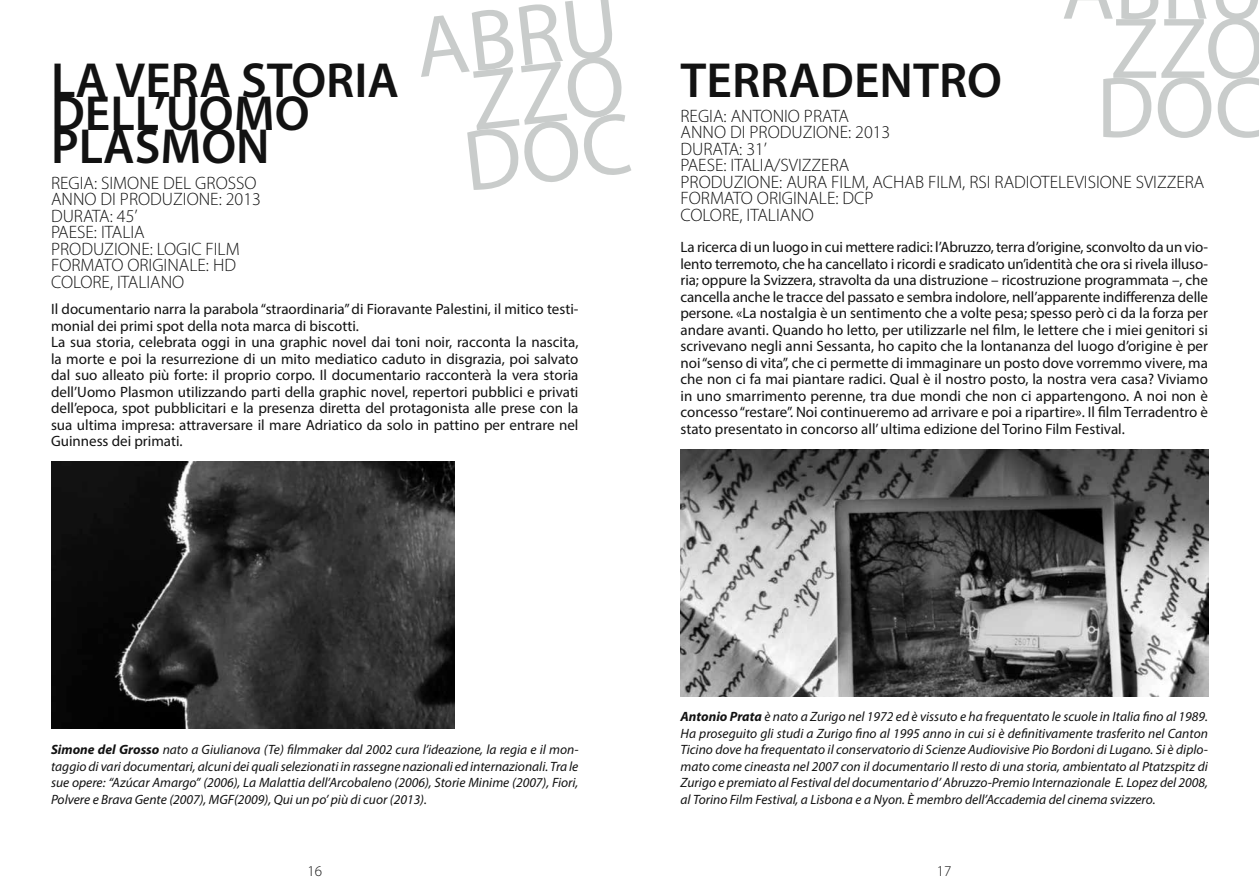
<style>
.page{position:relative;width:1259px;height:893px;background:#fff}
.page>*{position:absolute;margin:0;border:0;box-sizing:border-box;transform-origin:0 0}
.t1{font:87px "Myriad Pro";color:#c9cccb}
.t2{font:600 49.5px "Myriad Pro";color:#121212}
.t3{font:300 18px/16.5px "Myriad Pro";color:#121212}
.t4{font:15px/16.5px "Myriad Pro";color:#121212;text-align:justify}
.t5{font:300 15px "Myriad Pro";color:#121212}
.t6{font:italic 13.5px/16.5px "Myriad Pro";color:#121212;text-align:justify}
.s1{font-weight:700}
</style>
<div class="page">
<img style="left:51px;top:461px;width:403px;height:267px">
<img style="left:680px;top:450px;width:528px;height:246px">
<h2 class="t2" style="left:51px;top:49px;width:349px">LA VERA STORIA</h2>
<h2 class="t2" style="left:51px;top:82px;width:260px">DELL’UOMO</h2>
<h2 class="t2" style="left:51px;top:115px;width:220px">PLASMON</h2>
<p class="t3" style="left:51px;top:174px;width:211px">REGIA: SIMONE DEL GROSSO<br>ANNO DI PRODUZIONE: 2013<br>DURATA: 45’<br>PAESE: ITALIA<br>PRODUZIONE: LOGIC FILM<br>FORMATO ORIGINALE: HD<br>COLORE, ITALIANO</p>
<h1 class="t1" style="left:409px;top:-4px;width:205px;rotate:-7deg">ABRU</h1>
<p class="t4" style="left:51px;top:300px;width:529px;text-align:left">Il documentario narra la parabola “straordinaria” di Fioravante Palestini, il mitico testi&shy;monial dei primi spot della nota marca di biscotti.<br>La sua storia, celebrata oggi in una graphic novel dai toni noir, racconta la nascita, la morte e poi la resurrezione di un mito mediatico caduto in disgrazia, poi salvato dal suo alleato più forte: il proprio corpo. Il documentario racconterà la vera storia dell’Uomo Plasmon utilizzando parti della graphic novel, repertori pubblici e privati dell’epoca, spot pubblicitari e la presenza diretta del protagonista alle prese con la sua ultima impresa: attraversare il mare Adriatico da solo in pattino per entrare nel Guinness dei primati.</p>
<h1 class="t1" style="left:1110px;top:-5px;width:156px">ZZO</h1>
<h1 class="t1" style="left:1096px;top:54px;width:170px">DOC</h1>
<h2 class="t2" style="left:680px;top:49px;width:323px">TERRADENTRO</h2>
<p class="t3" style="left:680px;top:108px;width:525px">REGIA: ANTONIO PRATA<br>ANNO DI PRODUZIONE: 2013<br>DURATA: 31’<br>PAESE: ITALIA/SVIZZERA<br>PRODUZIONE: AURA FILM, ACHAB FILM, RSI RADIOTELEVISIONE SVIZZERA<br>FORMATO ORIGINALE: DCP<br>COLORE, ITALIANO</p>
<p class="t4" style="left:680px;top:239px;width:529px">La ricerca di un luogo in cui mettere radici: l’Abruzzo, terra d’origine, sconvolto da un vio&shy;lento terremoto, che ha cancellato i ricordi e sradicato un’identità che ora si rivela illuso&shy;ria; oppure la Svizzera, stravolta da una distruzione – ricostruzione programmata –, che cancella anche le tracce del passato e sembra indolore, nell’apparente indifferenza delle persone. «La nostalgia è un sentimento che a volte pesa; spesso però ci da la forza per andare avanti. Quando ho letto, per utilizzarle nel film, le lettere che i miei genitori si scrivevano negli anni Sessanta, ho capito che la lontananza del luogo d’origine è per noi “senso di vita”, che ci permette di immaginare un posto dove vorremmo vivere, ma che non ci fa mai piantare radici. Qual è il nostro posto, la nostra vera casa? Viviamo in uno smarrimento perenne, tra due mondi che non ci appartengono. A noi non è concesso “restare”. Noi continueremo ad arrivare e poi a ripartire». Il film Terradentro è stato presentato in concorso all’ ultima edizione del Torino Film Festival.</p>
<p class="t6" style="left:51px;top:741px;width:529px"><span class="s1">Simone del Grosso</span> nato a Giulianova (Te) filmmaker dal 2002 cura l’ideazione, la regia e il mon&shy;taggio di vari documentari, alcuni dei quali selezionati in rassegne nazionali ed internazionali. Tra le sue opere: “Azúcar Amargo” (2006), La Malattia dell’Arcobaleno (2006), Storie Minime (2007), Fiori, Polvere e Brava Gente (2007), MGF(2009), Qui un po’ più di cuor (2013).</p>
<p class="t6" style="left:680px;top:708px;width:529px"><span class="s1">Antonio Prata</span> è nato a Zurigo nel 1972 ed è vissuto e ha frequentato le scuole in Italia fino al 1989.<br>Ha proseguito gli studi a Zurigo fino al 1995 anno in cui si è definitivamente trasferito nel Canton Ticino dove ha frequentato il conservatorio di Scienze Audiovisive Pio Bordoni di Lugano. Si è diplo&shy;mato come cineasta nel 2007 con il documentario Il resto di una storia, ambientato al Ptatzspitz di Zurigo e premiato al Festival del documentario d’ Abruzzo-Premio Internazionale E. Lopez del 2008, al Torino Film Festival, a Lisbona e a Nyon. È membro dell’Accademia del cinema svizzero.</p>
<p class="t5" style="left:307px;top:862px;width:16px">16</p>
<p class="t5" style="left:937px;top:862px;width:16px">17</p>
</div>
